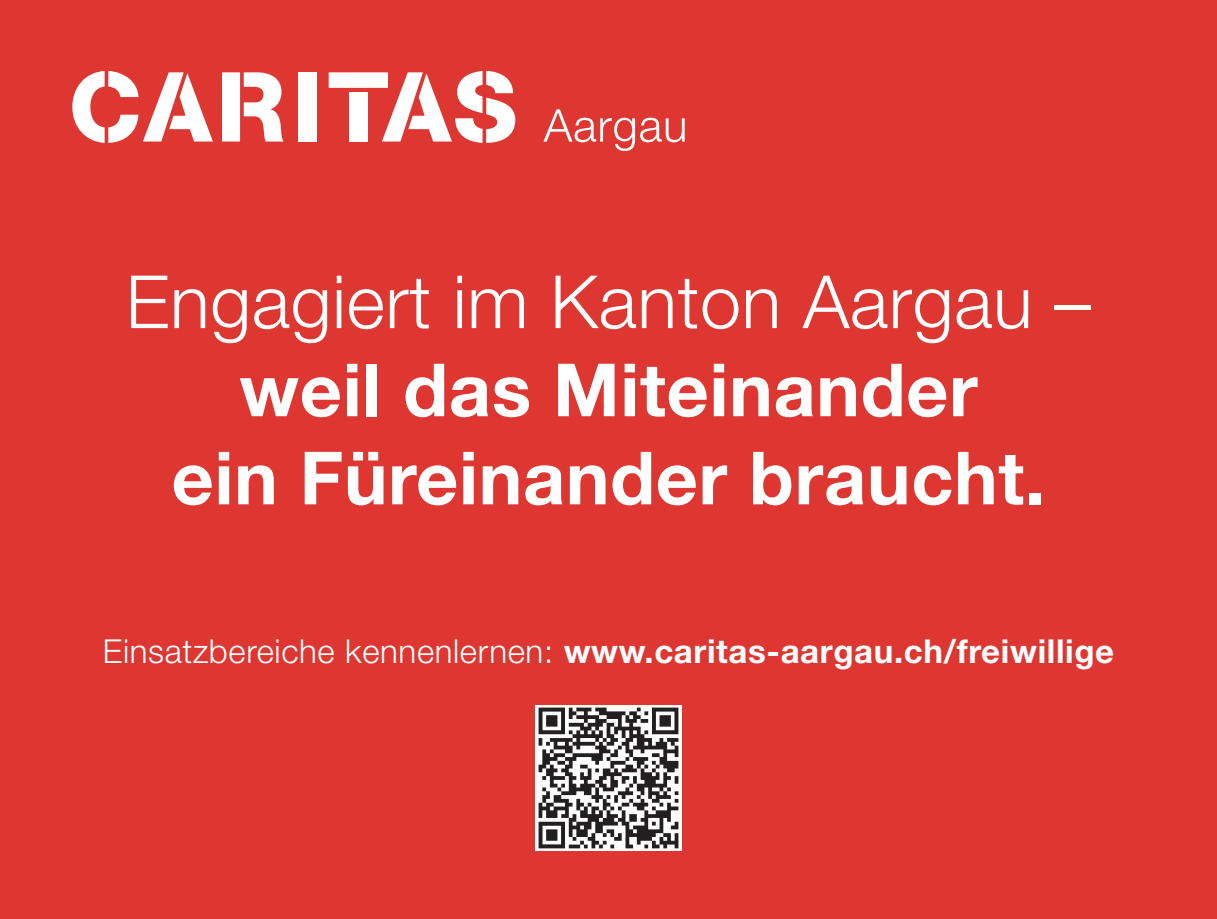
<style>
.page{position:relative;width:1217px;height:919px;background:#fff}
.page>*{position:absolute;margin:0;border:0;box-sizing:border-box;transform-origin:0 0}
.t1{font:700 73.5px/88.2px "Helvetica Neue LT Std";letter-spacing:.01em;color:#fff;text-align:center}
.t2{font:300 73.5px "Helvetica Neue LT Std";letter-spacing:.01em;color:#fff}
.t3{font:700 33px "Helvetica Neue LT Std";letter-spacing:.02em;color:#fff}
.s1{font-weight:300}
</style>
<div class="page">
<div style="left:0;top:0;width:1216px;height:918px;background:#de3732"></div>
<svg style="left:543px;top:109px;width:141px;height:42px"></svg>
<div style="left:299px;top:72px;width:18px;height:69px;background:#fff"></div>
<svg style="left:72px;top:71px;width:141px;height:72px"></svg>
<svg style="left:222px;top:72px;width:61px;height:69px"></svg>
<svg style="left:328px;top:71px;width:187px;height:72px"></svg>
<img style="left:535px;top:705px;width:146px;height:145px">
<h1 class="t2" style="left:126px;top:257px;width:966px">Engagiert im Kanton Aargau –</h1>
<h1 class="t1" style="left:172px;top:344px;width:875px">weil das Miteinander<br>ein Füreinander braucht.</h1>
<p class="t3" style="left:103px;top:630px;width:1012px"><span class="s1">Einsatzbereiche kennenlernen:</span> www.caritas-aargau.ch/freiwillige</p>
</div>
